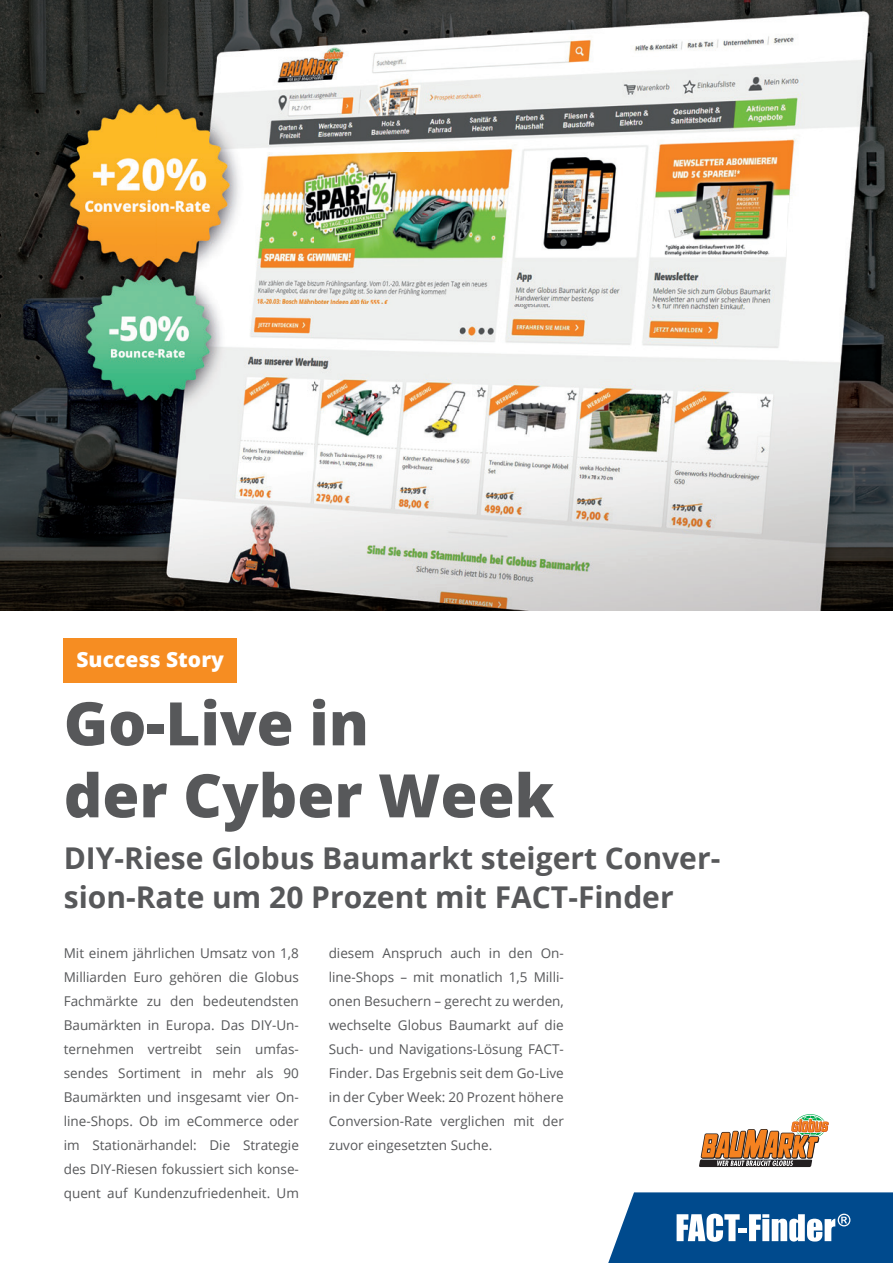
<style>
.page{position:relative;width:893px;height:1263px;background:#fff}
.page>*{position:absolute;margin:0;border:0;box-sizing:border-box;transform-origin:0 0}
.t1{font:800 60px/72px "Open Sans";color:#57585a}
.t2{font:700 30px/39px "Open Sans";color:#57585a}
.t3{font:800 21px "Open Sans";color:#fff}
.t4{font:13.5px/24px "Open Sans";color:#57585a;text-align:justify}
</style>
<div class="page">
<div style="left:64px;top:638px;width:173px;height:44px;background:#f68d22"></div>
<svg style="left:608px;top:1192px;width:285px;height:71px"></svg>
<img style="left:0;top:0;width:893px;height:610px">
<svg style="left:699px;top:1115px;width:130px;height:52px"></svg>
<h3 class="t3" style="left:77px;top:643px;width:149px">Success Story</h3>
<h1 class="t1" style="left:64px;top:684px;width:492px">Go-Live in<br>der Cyber Week</h1>
<h2 class="t2" style="left:64px;top:838px;width:658px">DIY-Riese Globus Baumarkt steigert Conver&shy;sion-Rate um 20 Prozent mit FACT-Finder</h2>
<p class="t4" style="left:64px;top:941px;width:237px">Mit einem jährlichen Umsatz von 1,8<br>Milliarden Euro gehören die Globus Fachmärkte zu den bedeutendsten Baumärkten in Europa. Das DIY-Un&shy;ternehmen vertreibt sein umfas&shy;sendes Sortiment in mehr als 90<br>Baumärkten und insgesamt vier On&shy;line-Shops. Ob im eCommerce oder im Stationärhandel: Die Strategie des DIY-Riesen fokussiert sich konse&shy;quent auf Kundenzufriedenheit. Um</p>
<p class="t4" style="left:329px;top:941px;width:237px">diesem Anspruch auch in den On&shy;line-Shops – mit monatlich 1,5 Milli&shy;onen Besuchern – gerecht zu werden, wechselte Globus Baumarkt auf die Such- und Navigations-Lösung FACT-Finder. Das Ergebnis seit dem Go-Live in der Cyber Week: 20 Prozent höhere Conversion-Rate verglichen mit der zuvor eingesetzten Suche.</p>
</div>
